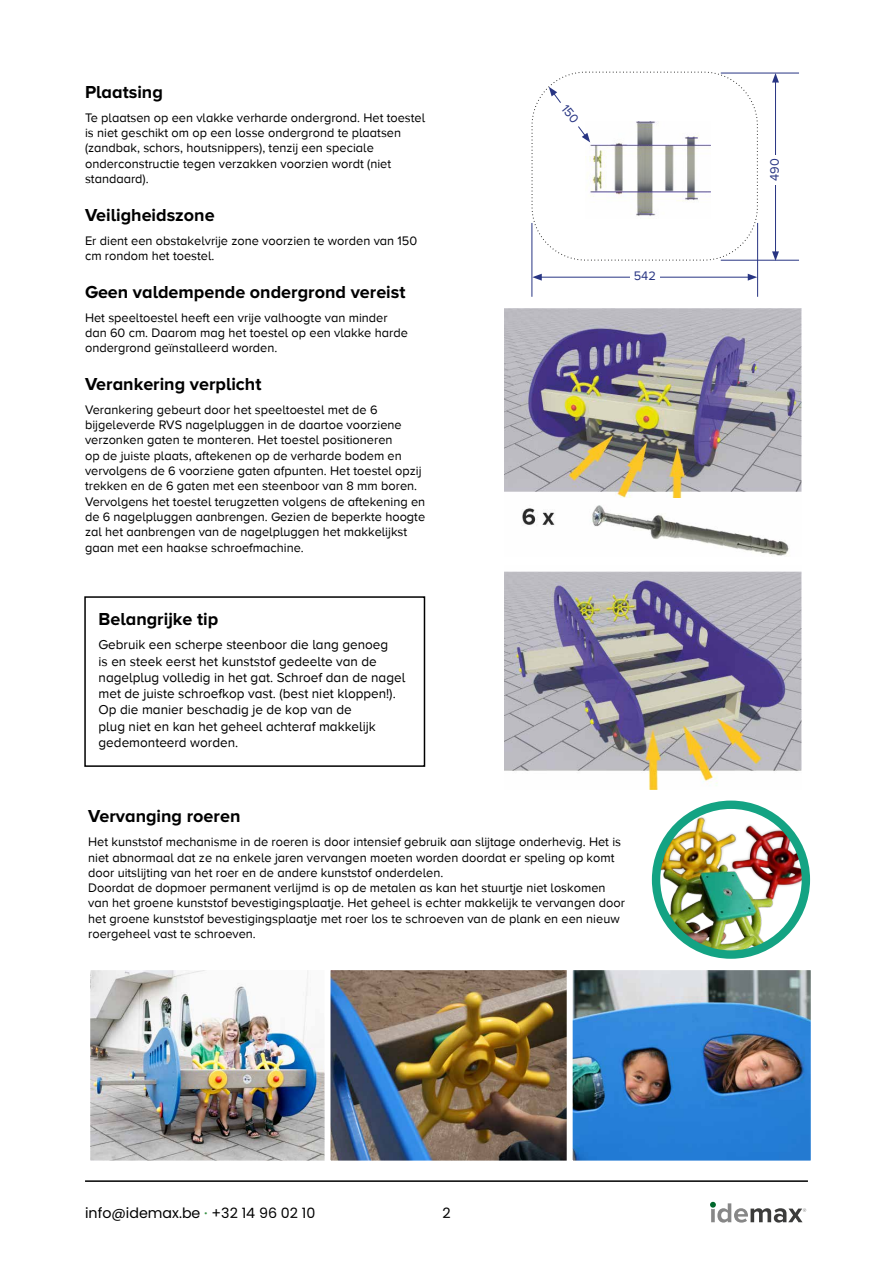
<style>
.page{position:relative;width:893px;height:1263px;background:#fff}
.page>*{position:absolute;margin:0;border:0;box-sizing:border-box;transform-origin:0 0}
.t1{font:700 18px "Proxima Nova A";color:#000}
.t2{font:14.25px "Poppins";color:#000}
.t3{font:13.5px/16.2px "Proxima Nova A";color:#000}
.t4{font:12.75px/15.3px "Proxima Nova A";color:#000}
.t5{font:12.75px "Proxima Nova A";color:#283583}
.s1{font-weight:500;color:#389145}
</style>
<div class="page">
<hr style="left:85px;top:1180px;width:723px;height:2px;background:#000">
<svg style="left:710px;top:1202px;width:96px;height:20px"></svg>
<img style="left:585px;top:122px;width:125px;height:94px">
<div style="left:532px;top:72px;width:226px;height:188px;border:1px dashed #222221;border-radius:54px"></div>
<img style="left:505px;top:308px;width:297px;height:190px">
<img style="left:522px;top:505px;width:267px;height:51px">
<img style="left:505px;top:571px;width:297px;height:218px">
<img style="left:90px;top:970px;width:232px;height:191px">
<img style="left:322px;top:970px;width:242px;height:191px">
<img style="left:564px;top:970px;width:247px;height:191px">
<img style="left:656px;top:805px;width:150px;height:149px;border-radius:75px">
<div style="left:652px;top:800px;width:158px;height:159px;border:8px solid #14a383;border-radius:50%"></div>
<hr style="left:775px;top:80px;width:1px;height:174px;background:#283583">
<svg style="left:772px;top:74px;width:7px;height:9px"></svg>
<svg style="left:772px;top:251px;width:7px;height:9px"></svg>
<hr style="left:539px;top:277px;width:211px;height:1px;background:#283583">
<svg style="left:532px;top:274px;width:10px;height:7px"></svg>
<svg style="left:748px;top:274px;width:9px;height:7px"></svg>
<hr style="left:721px;top:260px;width:78px;height:1px;background:#283583">
<hr style="left:721px;top:73px;width:78px;height:1px;background:#283583">
<hr style="left:531px;top:223px;width:1px;height:74px;background:#283583">
<hr style="left:757px;top:223px;width:1px;height:74px;background:#283583">
<div style="left:630px;top:270px;width:30px;height:14px;background:#fff"></div>
<div style="left:769px;top:155px;width:13px;height:29px;background:#fff"></div>
<div style="left:84px;top:596px;width:341px;height:171px;border:2px solid #000"></div>
<svg style="left:549px;top:87px;width:41px;height:55px"></svg>
<h1 class="t1" style="left:85px;top:82px;width:79px">Plaatsing</h1>
<p class="t4" style="left:85px;top:110px;width:342px">Te plaatsen op een vlakke verharde ondergrond. Het toestel is niet geschikt om op een losse ondergrond te plaatsen (zandbak, schors, houtsnippers), tenzij een speciale onderconstructie tegen verzakken voorzien wordt (niet standaard).</p>
<h1 class="t1" style="left:85px;top:205px;width:131px">Veiligheidszone</h1>
<p class="t4" style="left:85px;top:233px;width:334px">Er dient een obstakelvrije zone voorzien te worden van 150 cm rondom het toestel.</p>
<h1 class="t1" style="left:85px;top:281px;width:322px">Geen valdempende ondergrond vereist</h1>
<p class="t4" style="left:85px;top:309px;width:324px">Het speeltoestel heeft een vrije valhoogte van minder dan 60 cm. Daarom mag het toestel op een vlakke harde ondergrond geïnstalleerd worden.</p>
<h1 class="t1" style="left:85px;top:374px;width:178px">Verankering verplicht</h1>
<p class="t4" style="left:85px;top:402px;width:342px">Verankering gebeurt door het speeltoestel met de 6 bijgeleverde RVS nagelpluggen in de daartoe voorziene verzonken gaten te monteren. Het toestel positioneren<br>op de juiste plaats, aftekenen op de verharde bodem en vervolgens de 6 voorziene gaten afpunten. Het toestel opzij trekken en de 6 gaten met een steenboor van 8 mm boren.<br>Vervolgens het toestel terugzetten volgens de aftekening en de 6 nagelpluggen aanbrengen. Gezien de beperkte hoogte zal het aanbrengen van de nagelpluggen het makkelijkst gaan met een haakse schroefmachine.</p>
<h1 class="t1" style="left:99px;top:608px;width:121px">Belangrijke tip</h1>
<p class="t3" style="left:99px;top:637px;width:308px">Gebruik een scherpe steenboor die lang genoeg<br>is en steek eerst het kunststof gedeelte van de nagelplug volledig in het gat. Schroef dan de nagel met de juiste schroefkop vast. (best niet kloppen!).<br>Op die manier beschadig je de kop van de<br>plug niet en kan het geheel achteraf makkelijk gedemonteerd worden.</p>
<p class="t5" style="left:634px;top:269px;width:24px">542</p>
<h1 class="t1" style="left:88px;top:806px;width:154px">Vervanging roeren</h1>
<p class="t4" style="left:88px;top:834px;width:538px">Het kunststof mechanisme in de roeren is door intensief gebruik aan slijtage onderhevig. Het is niet abnormaal dat ze na enkele jaren vervangen moeten worden doordat er speling op komt door uitslijting van het roer en de andere kunststof onderdelen.<br>Doordat de dopmoer permanent verlijmd is op de metalen as kan het stuurtje niet loskomen van het groene kunststof bevestigingsplaatje. Het geheel is echter makkelijk te vervangen door het groene kunststof bevestigingsplaatje met roer los te schroeven van de plank en een nieuw roergeheel vast te schroeven.</p>
<p class="t2" style="left:85px;top:1205px;width:232px">info@idemax.be <span class="s1">·</span> +32 14 96 02 10</p>
<p class="t2" style="left:442px;top:1205px;width:10px">2</p>
<p class="t5" style="left:767px;top:181px;width:24px;rotate:-90deg">490</p>
</div>
